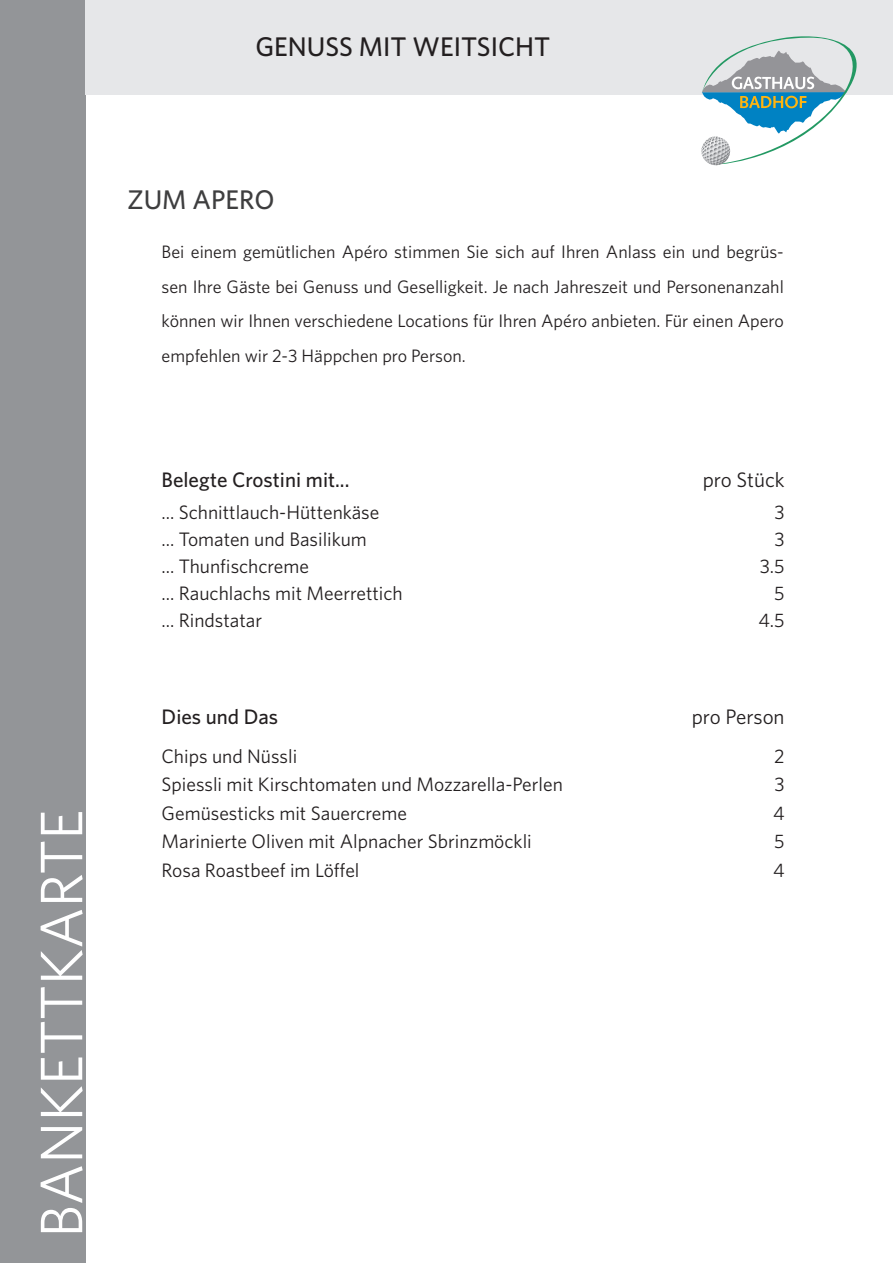
<style>
.page{position:relative;width:893px;height:1263px;background:#fff}
.page>*{position:absolute;margin:0;border:0;box-sizing:border-box;transform-origin:0 0}
.t1{font:60px "Whitney";color:#fff}
.t2{font:500 27px "Whitney";color:#231f20}
.t3{font:500 27px "Whitney";color:#3e3e3f}
.t4{font:500 21px "Whitney";color:#231f20}
.t5{font:21px "Whitney";color:#231f20}
.t6{font:19.5px "Whitney";color:#231f20}
.t7{font:18px/34.5px "Whitney";color:#231f20;text-align:justify}
</style>
<div class="page">
<div style="left:0;top:0;width:85px;height:1263px;background:#939598"></div>
<div style="left:85px;top:0;width:808px;height:94px;background:#e6e7e9"></div>
<svg style="left:700px;top:36px;width:157px;height:130px"></svg>
<h2 class="t2" style="left:255px;top:28px;width:296px">GENUSS MIT WEITSICHT</h2>
<h1 class="t1" style="left:22px;top:1238px;width:430px;rotate:-90deg">BANKETTKARTE</h1>
<h2 class="t3" style="left:128px;top:181px;width:148px">ZUM APERO</h2>
<p class="t7" style="left:162px;top:234px;width:624px">Bei einem gemütlichen Apéro stimmen Sie sich auf Ihren Anlass ein und begrüs&shy;sen Ihre Gäste bei Genuss und Geselligkeit. Je nach Jahreszeit und Personenanzahl können wir Ihnen verschiedene Locations für Ihren Apéro anbieten. Für einen Apero empfehlen wir 2-3 Häppchen pro Person.</p>
<p class="t4" style="left:162px;top:466px;width:189px">Belegte Crostini mit...</p>
<p class="t5" style="left:703px;top:466px;width:83px">pro Stück</p>
<p class="t6" style="left:162px;top:499px;width:219px">... Schnittlauch-Hüttenkäse</p>
<p class="t6" style="left:774px;top:499px;width:12px">3</p>
<p class="t6" style="left:162px;top:526px;width:207px">... Tomaten und Basilikum</p>
<p class="t6" style="left:774px;top:526px;width:12px">3</p>
<p class="t6" style="left:162px;top:553px;width:149px">... Thunfischcreme</p>
<p class="t6" style="left:760px;top:553px;width:26px">3.5</p>
<p class="t6" style="left:162px;top:580px;width:243px">... Rauchlachs mit Meerrettich</p>
<p class="t6" style="left:774px;top:580px;width:12px">5</p>
<p class="t6" style="left:162px;top:607px;width:102px">... Rindstatar</p>
<p class="t6" style="left:758px;top:607px;width:28px">4.5</p>
<p class="t4" style="left:162px;top:703px;width:118px">Dies und Das</p>
<p class="t5" style="left:692px;top:702px;width:94px">pro Person</p>
<p class="t6" style="left:162px;top:743px;width:137px">Chips und Nüssli</p>
<p class="t6" style="left:774px;top:743px;width:12px">2</p>
<p class="t6" style="left:162px;top:771px;width:403px">Spiessli mit Kirschtomaten und Mozzarella-Perlen</p>
<p class="t6" style="left:774px;top:771px;width:12px">3</p>
<p class="t6" style="left:162px;top:800px;width:247px">Gemüsesticks mit Sauercreme</p>
<p class="t6" style="left:773px;top:800px;width:13px">4</p>
<p class="t6" style="left:162px;top:828px;width:372px">Marinierte Oliven mit Alpnacher Sbrinzmöckli</p>
<p class="t6" style="left:774px;top:828px;width:12px">5</p>
<p class="t6" style="left:162px;top:857px;width:199px">Rosa Roastbeef im Löffel</p>
<p class="t6" style="left:773px;top:857px;width:13px">4</p>
</div>
